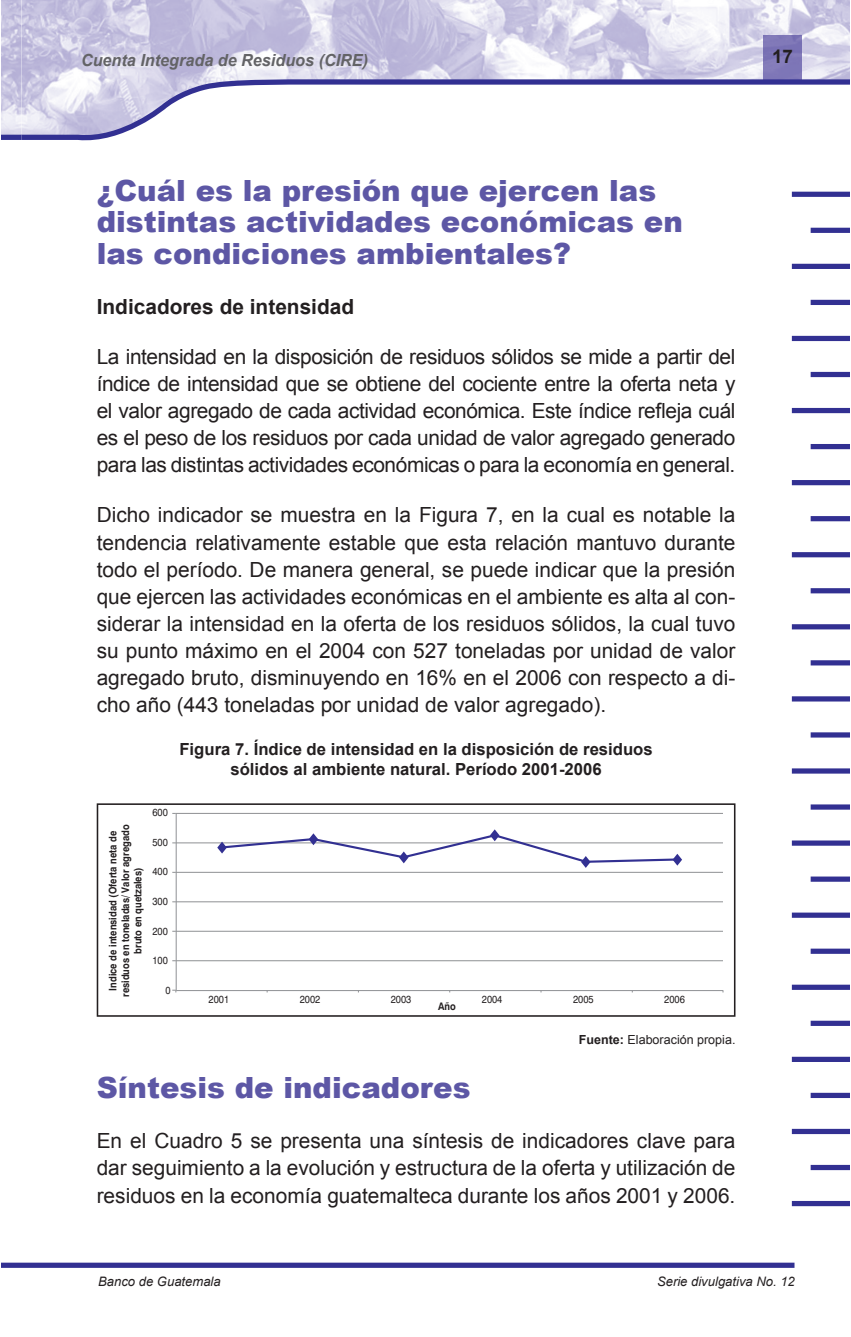
<style>
.page{position:relative;width:851px;height:1337px;background:#fff}
.page>*{position:absolute;margin:0;border:0;box-sizing:border-box;transform-origin:0 0}
.t1{font:900 29.25px/31.3px "Arial";color:#5d57a5}
.t2{font:20.93px/27.2px "Arial";color:#231f20;text-align:justify}
.t3{font:700 20.93px "Arial";color:#231f20}
.t4{font:700 18.68px "Arial";color:#231f20}
.t5{font:700 16.65px/20px "Arial";color:#231f20;text-align:center}
.t6{font:italic 700 16.65px "Arial";color:#636366}
.t7{font:italic 13.05px "Arial";color:#231f20}
.t8{font:12.6px "Arial";color:#231f20}
.t9{font:700 10.35px/12.6px "Swiss 721 BT";color:#231f20;text-align:center;scale:.9 1}
.t10{font:10.35px "Swiss 721 BT";color:#231f20;scale:.9 1}
.s1{font-weight:700}
</style>
<div class="page">
<img style="left:1px;top:0;width:848px;height:77px">
<div style="left:791px;top:192px;width:58px;height:5px;background:#323092"></div>
<div style="left:791px;top:264px;width:58px;height:5px;background:#323092"></div>
<div style="left:791px;top:336px;width:58px;height:5px;background:#323092"></div>
<div style="left:791px;top:408px;width:58px;height:5px;background:#323092"></div>
<div style="left:791px;top:480px;width:58px;height:5px;background:#323092"></div>
<div style="left:791px;top:552px;width:58px;height:5px;background:#323092"></div>
<div style="left:791px;top:624px;width:58px;height:5px;background:#323092"></div>
<div style="left:791px;top:696px;width:58px;height:5px;background:#323092"></div>
<div style="left:791px;top:768px;width:58px;height:5px;background:#323092"></div>
<div style="left:791px;top:840px;width:58px;height:5px;background:#323092"></div>
<div style="left:791px;top:912px;width:58px;height:5px;background:#323092"></div>
<div style="left:791px;top:984px;width:58px;height:6px;background:#323092"></div>
<div style="left:791px;top:1056px;width:58px;height:6px;background:#323092"></div>
<div style="left:791px;top:1128px;width:58px;height:6px;background:#323092"></div>
<div style="left:791px;top:1201px;width:58px;height:5px;background:#323092"></div>
<div style="left:810px;top:228px;width:39px;height:5px;background:#323092"></div>
<div style="left:810px;top:300px;width:39px;height:5px;background:#323092"></div>
<div style="left:810px;top:372px;width:39px;height:5px;background:#323092"></div>
<div style="left:810px;top:444px;width:39px;height:5px;background:#323092"></div>
<div style="left:810px;top:516px;width:39px;height:5px;background:#323092"></div>
<div style="left:810px;top:588px;width:39px;height:5px;background:#323092"></div>
<div style="left:810px;top:660px;width:39px;height:5px;background:#323092"></div>
<div style="left:810px;top:732px;width:39px;height:5px;background:#323092"></div>
<div style="left:810px;top:804px;width:39px;height:5px;background:#323092"></div>
<div style="left:810px;top:876px;width:39px;height:5px;background:#323092"></div>
<div style="left:810px;top:948px;width:39px;height:5px;background:#323092"></div>
<div style="left:810px;top:1020px;width:39px;height:6px;background:#323092"></div>
<div style="left:810px;top:1092px;width:39px;height:6px;background:#323092"></div>
<div style="left:810px;top:1164px;width:39px;height:6px;background:#323092"></div>
<div style="left:1px;top:1262px;width:793px;height:5px;background:#323092"></div>
<svg style="left:1px;top:77px;width:15px;height:63px"></svg>
<div style="left:763px;top:35px;width:38px;height:42px;background:#7e76b7"></div>
<svg style="left:16px;top:77px;width:833px;height:64px"></svg>
<svg style="left:97px;top:803px;width:638px;height:213px"></svg>
<hr style="left:176px;top:960px;width:547px;height:1px;background:#939598">
<hr style="left:176px;top:930px;width:547px;height:1px;background:#939598">
<hr style="left:176px;top:901px;width:547px;height:1px;background:#939598">
<hr style="left:176px;top:872px;width:547px;height:1px;background:#939598">
<hr style="left:176px;top:842px;width:547px;height:1px;background:#939598">
<hr style="left:176px;top:813px;width:547px;height:1px;background:#939598">
<hr style="left:176px;top:813px;width:1px;height:177px;background:#939598">
<hr style="left:176px;top:990px;width:547px;height:1px;background:#939598">
<svg style="left:172px;top:989px;width:4px;height:3px"></svg>
<svg style="left:217px;top:829px;width:465px;height:39px"></svg>
<p class="t6" style="left:81px;top:51px;width:288px">Cuenta Integrada de Residuos (CIRE)</p>
<p class="t4" style="left:772px;top:46px;width:22px">17</p>
<p class="t1" style="left:97px;top:174px;width:587px">¿Cuál es la presión que ejercen las distintas actividades económicas en las condiciones ambientales?</p>
<p class="t3" style="left:97px;top:295px;width:259px">Indicadores de intensidad</p>
<p class="t2" style="left:97px;top:343px;width:640px">La intensidad en la disposición de residuos sólidos se mide a partir del índice de intensidad que se obtiene del cociente entre la oferta neta y el valor agregado de cada actividad económica. Este índice refleja cuál es el peso de los residuos por cada unidad de valor agregado generado para las distintas actividades económicas o para la economía en general.</p>
<p class="t2" style="left:97px;top:501px;width:640px">Dicho indicador se muestra en la Figura 7, en la cual es notable la tendencia relativamente estable que esta relación mantuvo durante todo el período. De manera general, se puede indicar que la presión que ejercen las actividades económicas en el ambiente es alta al con&shy;siderar la intensidad en la oferta de los residuos sólidos, la cual tuvo su punto máximo en el 2004 con 527 toneladas por unidad de valor agregado bruto, disminuyendo en 16% en el 2006 con respecto a di&shy;cho año (443 toneladas por unidad de valor agregado).</p>
<p class="t5" style="left:179px;top:739px;width:475px">Figura 7. Índice de intensidad en la disposición de residuos sólidos al ambiente natural. Período 2001-2006</p>
<p class="t9" style="left:107px;top:997px;width:193px;rotate:-90deg">Indice de intensidad (Oferta neta de residuos en toneladas/ Valor agregado bruto en quetzales)</p>
<p class="t10" style="left:152px;top:808px;width:19px">600</p>
<p class="t10" style="left:152px;top:838px;width:19px">500</p>
<p class="t10" style="left:152px;top:867px;width:19px">400</p>
<p class="t10" style="left:152px;top:897px;width:19px">300</p>
<p class="t10" style="left:152px;top:926px;width:19px">200</p>
<p class="t10" style="left:152px;top:956px;width:19px">100</p>
<p class="t10" style="left:165px;top:985px;width:7px">0</p>
<p class="t10" style="left:208px;top:995px;width:24px">2001</p>
<p class="t10" style="left:300px;top:995px;width:24px">2002</p>
<p class="t10" style="left:391px;top:995px;width:24px">2003</p>
<p class="t10" style="left:482px;top:995px;width:24px">2004</p>
<p class="t10" style="left:573px;top:995px;width:24px">2005</p>
<p class="t10" style="left:664px;top:995px;width:24px">2006</p>
<p class="t9" style="left:438px;top:1001px;width:21px">Año</p>
<p class="t8" style="left:579px;top:1032px;width:158px"><span class="s1">Fuente:</span> Elaboración propia.</p>
<p class="t1" style="left:97px;top:1071px;width:375px">Síntesis de indicadores</p>
<p class="t2" style="left:97px;top:1127px;width:640px">En el Cuadro 5 se presenta una síntesis de indicadores clave para dar seguimiento a la evolución y estructura de la oferta y utilización de residuos en la economía guatemalteca durante los años 2001 y 2006.</p>
<p class="t7" style="left:98px;top:1274px;width:124px">Banco de Guatemala</p>
<p class="t7" style="left:657px;top:1274px;width:139px">Serie divulgativa No. 12</p>
</div>
